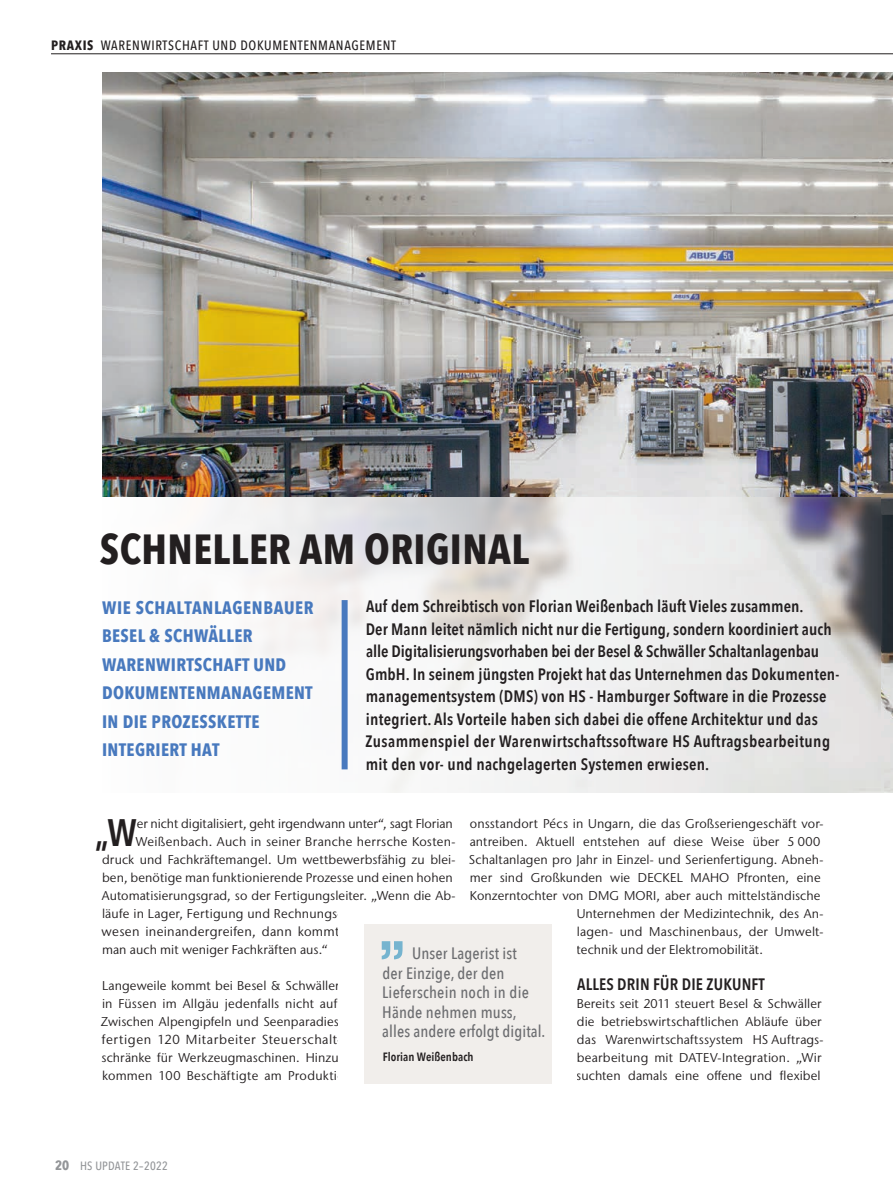
<style>
.page{position:relative;width:893px;height:1191px;background:#fff}
.page>*{position:absolute;margin:0;border:0;box-sizing:border-box;transform-origin:0 0}
.t1{font:700 42px "Avenir Next Condensed";letter-spacing:.01em;color:#231f20}
.t2{font:600 38.1px "Avenir Next Condensed";color:#231f20}
.t3{font:700 18px/28.5px "Avenir Next Condensed";letter-spacing:.02em;color:#4879be}
.t4{font:600 16.5px/22.5px "Avenir Next Condensed";letter-spacing:.01em;color:#231f20}
.t5{font:500 16.5px/19.5px "Avenir Next Condensed";letter-spacing:.01em;color:#6c6d70}
.t6{font:500 13.5px "Avenir Next Condensed";letter-spacing:.05em;color:#231f20}
.t7{font:13.2px "Stone Sans IIITC Pro";letter-spacing:.03em;color:#231f20}
.t8{font:12.75px/18px "Stone Sans IIITC Pro";letter-spacing:.01em;color:#231f20}
.t9{font:600 12px "Avenir Next Condensed";letter-spacing:.005em;color:#231f20}
.t10{font:500 12px "Avenir Next Condensed";letter-spacing:.02em;color:#939598}
.s1{font-weight:700}
.s2{font-weight:700;font-size:13.5px}
</style>
<div class="page">
<img style="left:102px;top:72px;width:791px;height:425px">
<svg style="left:221px;top:497px;width:672px;height:296px;fill:#eee"></svg>
<hr style="left:51px;top:54px;width:842px;height:1px;background:#231f20">
<div style="left:342px;top:600px;width:6px;height:169px;background:#4879be"></div>
<div style="left:365px;top:924px;width:187px;height:159px;background:#f1eeeb"></div>
<svg style="left:382px;top:941px;width:21px;height:18px"></svg>
<p class="t6" style="left:51px;top:37px;width:347px"><span class="s1">PRAXIS</span> WARENWIRTSCHAFT UND DOKUMENTENMANAGEMENT</p>
<h1 class="t1" style="left:100px;top:524px;width:431px">SCHNELLER AM ORIGINAL</h1>
<h3 class="t3" style="left:102px;top:593px;width:213px">WIE SCHALTANLAGENBAUER<br>BESEL &amp; SCHWÄLLER<br>WARENWIRTSCHAFT UND<br>DOKUMENTENMANAGEMENT<br>IN DIE PROZESSKETTE<br>INTEGRIERT HAT</h3>
<p class="t4" style="left:365px;top:595px;width:475px">Auf dem Schreibtisch von Florian Weißenbach läuft Vieles zusammen.<br>Der Mann leitet nämlich nicht nur die Fertigung, sondern koordiniert auch alle Digitalisierungsvorhaben bei der Besel &amp; Schwäller Schaltanlagenbau GmbH. In seinem jüngsten Projekt hat das Unternehmen das Dokumenten&shy;managementsystem (DMS) von HS - Hamburger Software in die Prozesse integriert. Als Vorteile haben sich dabei die offene Architektur und das Zusammenspiel der Warenwirtschaftssoftware HS Auftragsbearbeitung mit den vor- und nachgelagerten Systemen erwiesen.</p>
<p class="t8" style="left:470px;top:814px;width:355px">onsstandort Pécs in Ungarn, die das Großseriengeschäft vor-</p>
<p class="t8" style="left:470px;top:832px;width:352px">antreiben. Aktuell entstehen auf diese Weise über 5 000</p>
<p class="t8" style="left:469px;top:850px;width:356px">Schaltanlagen pro Jahr in Einzel- und Serienfertigung. Abneh-</p>
<p class="t8" style="left:470px;top:868px;width:352px">mer sind Großkunden wie DECKEL MAHO Pfronten, eine</p>
<p class="t8" style="left:470px;top:886px;width:352px">Konzerntochter von DMG MORI, aber auch mittelständische</p>
<p class="t8" style="left:577px;top:904px;width:247px">Unternehmen der Medizintechnik, des An-</p>
<p class="t8" style="left:577px;top:922px;width:248px">lagen- und Maschinenbaus, der Umwelt-</p>
<p class="t8" style="left:576px;top:940px;width:188px">technik und der Elektromobilität.</p>
<p class="t4" style="left:577px;top:973px;width:189px">ALLES DRIN FÜR DIE ZUKUNFT</p>
<p class="t8" style="left:576px;top:994px;width:249px">Bereits seit 2011 steuert Besel &amp; Schwäller die betriebswirtschaftlichen Abläufe über das Warenwirtschaftssystem HS Auftrags&shy;bearbeitung mit DATEV-Integration. „Wir suchten damals eine offene und flexibel</p>
<h2 class="t2" style="left:95px;top:800px;width:44px">„W</h2>
<p class="t8" style="left:137px;top:814px;width:318px">er nicht digitalisiert, geht irgendwann unter“, sagt Florian</p>
<p class="t8" style="left:136px;top:832px;width:321px">Weißenbach. Auch in seiner Branche herrsche Kosten-</p>
<p class="t8" style="left:102px;top:850px;width:355px">druck und Fachkräftemangel. Um wettbewerbsfähig zu blei-</p>
<p class="t8" style="left:102px;top:868px;width:352px">ben, benötige man funktionierende Prozesse und einen hohen</p>
<p class="t8" style="left:102px;top:886px;width:355px">Automatisierungsgrad, so der Fertigungsleiter. „Wenn die Ab-</p>
<p class="t8" style="left:102px;top:904px;width:241px">läufe in Lager, Fertigung und Rechnungs-</p>
<p class="t7" style="left:102px;top:923px;width:239px">wesen ineinandergreifen, dann kommt</p>
<p class="t8" style="left:102px;top:940px;width:227px">man auch mit weniger Fachkräften aus.“</p>
<p class="t8" style="left:101px;top:976px;width:241px;text-align:justify">Langeweile kommt bei Besel &amp; Schwäller in Füssen im Allgäu jedenfalls nicht auf.<br>Zwischen Alpengipfeln und Seenparadies</p>
<p class="t7" style="left:102px;top:1031px;width:241px">fertigen 120 Mitarbeiter Steuerschalt-</p>
<p class="t8" style="left:102px;top:1048px;width:241px">schränke für Werkzeugmaschinen. Hinzu kommen 100 Beschäftigte am Produkti-</p>
<p class="t5" style="left:382px;top:943px;width:165px;text-indent:30px">Unser Lagerist ist<br>der Einzige, der den<br>Lieferschein noch in die<br>Hände nehmen muss, alles andere erfolgt digital.</p>
<p class="t9" style="left:383px;top:1046px;width:92px">Florian Weißenbach</p>
<p class="t10" style="left:55px;top:1159px;width:114px"><span class="s2">20</span> HS UPDATE 2–2022</p>
</div>
